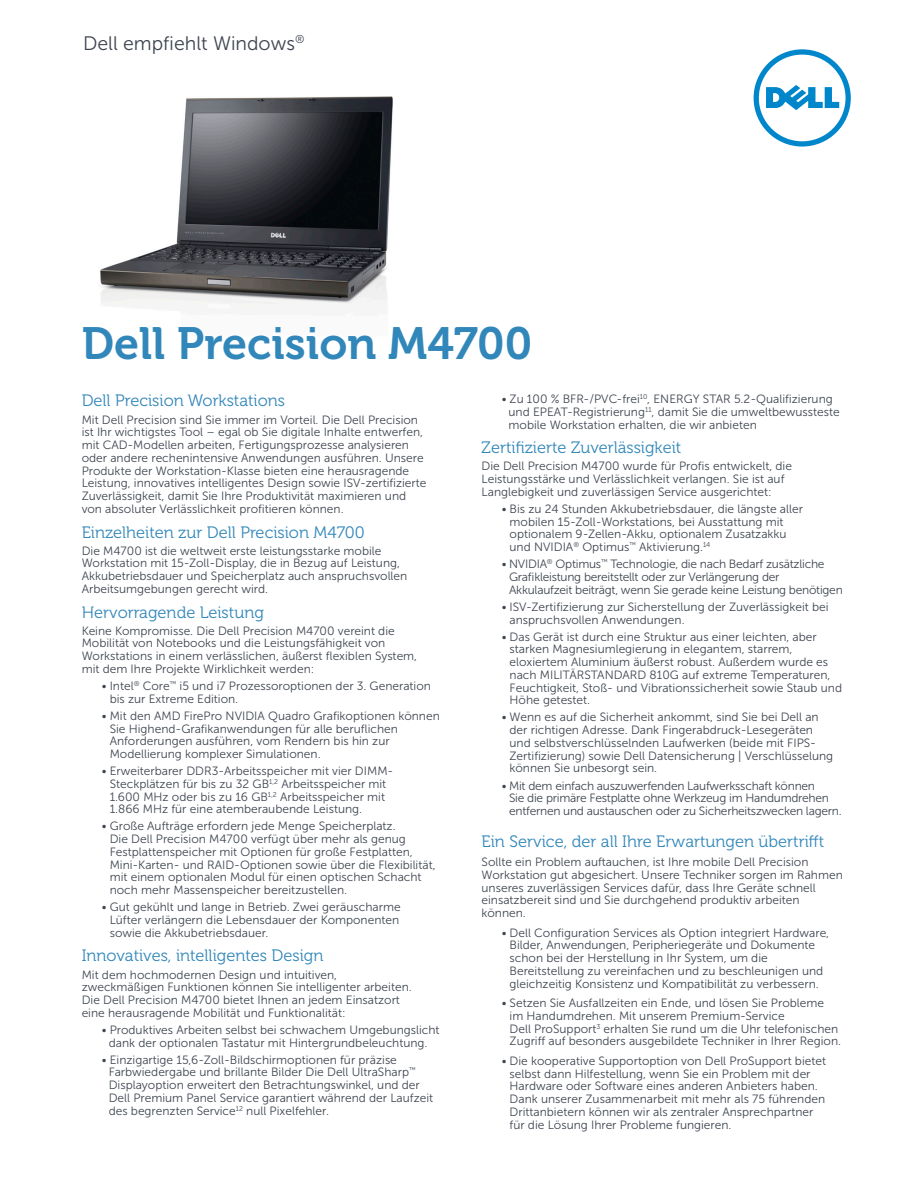
<style>
.page{position:relative;width:918px;height:1188px;background:#fff}
.page>*{position:absolute;margin:0;border:0;box-sizing:border-box;transform-origin:0 0}
._02_Headline_-__Muse{font:45px "Museo For Dell 700";color:#3287ba}
._00_Intro_Recommenda{font:19.5px "Museo Sans For Dell 300";color:#3e444f}
._03_Subhead_-_Museo{font:16.5px "Museo For Dell 300";color:#3287ba}
._05_Bullet_Body_L1{font:12px/12.8px "Museo Sans For Dell 300";color:#3e444f}
._04_Body_-_Museo_San{font:12px/12.8px "Museo Sans For Dell 300";color:#3e444f}
._05_Bullet_Body_L1-2{font:12px/12.8px "Museo Sans For Dell 300";letter-spacing:-.02em;color:#3e444f}
</style>
<div class="page">
<svg style="left:754px;top:49px;width:97px;height:98px"></svg>
<img style="left:100px;top:96px;width:293px;height:215px">
<p class="_00_Intro_Recommenda" style="left:83px;top:32px;width:223px">Dell empfiehlt Windows<sup>®</sup></p>
<p class="_02_Headline_-__Muse" style="left:82px;top:319px;width:452px">Dell Precision M4700</p>
<p class="_03_Subhead_-_Museo" style="left:82px;top:392px;width:205px">Dell Precision Workstations</p>
<p class="_04_Body_-_Museo_San" style="left:82px;top:413px;width:346px">Mit Dell Precision sind Sie immer im Vorteil. Die Dell Precision ist Ihr wichtigstes Tool – egal ob Sie digitale Inhalte entwerfen, mit CAD-Modellen arbeiten, Fertigungsprozesse analysieren oder andere rechenintensive Anwendungen ausführen. Unsere Produkte der Workstation-Klasse bieten eine herausragende Leistung, innovatives intelligentes Design sowie ISV-zertifizierte Zuverlässigkeit, damit Sie Ihre Produktivität maximieren und von absoluter Verlässlichkeit profitieren können.</p>
<p class="_03_Subhead_-_Museo" style="left:82px;top:523px;width:285px">Einzelheiten zur Dell Precision M4700</p>
<p class="_04_Body_-_Museo_San" style="left:82px;top:544px;width:327px">Die M4700 ist die weltweit erste leistungsstarke mobile Workstation mit 15-Zoll-Display, die in Bezug auf Leistung, Akkubetriebsdauer und Speicherplatz auch anspruchsvollen Arbeitsumgebungen gerecht wird.</p>
<p class="_03_Subhead_-_Museo" style="left:82px;top:603px;width:184px">Hervorragende Leistung</p>
<p class="_04_Body_-_Museo_San" style="left:82px;top:624px;width:337px">Keine Kompromisse. Die Dell Precision M4700 vereint die Mobilität von Notebooks und die Leistungsfähigkeit von Workstations in einem verlässlichen, äußerst flexiblen System, mit dem Ihre Projekte Wirklichkeit werden:</p>
<p class="_05_Bullet_Body_L1" style="left:110px;top:680px;width:323px;text-indent:-8px">• Intel<sup>®</sup> Core<sup>™</sup> i5 und i7 Prozessoroptionen der 3. Generation bis zur Extreme Edition.</p>
<p class="_05_Bullet_Body_L1" style="left:110px;top:709px;width:332px;text-indent:-8px">• Mit den AMD FirePro NVIDIA Quadro Grafikoptionen können Sie Highend-Grafikanwendungen für alle beruflichen Anforderungen ausführen, vom Rendern bis hin zur Modellierung komplexer Simulationen.</p>
<p class="_05_Bullet_Body_L1" style="left:110px;top:765px;width:285px;text-indent:-8px">• Erweiterbarer DDR3-Arbeitsspeicher mit vier DIMM-Steckplätzen für bis zu 32 GB<sup>1,2</sup> Arbeitsspeicher mit 1.600 MHz oder bis zu 16 GB<sup>1,2</sup> Arbeitsspeicher mit 1.866 MHz für eine atemberaubende Leistung.</p>
<p class="_05_Bullet_Body_L1" style="left:110px;top:820px;width:327px;text-indent:-8px">• Große Aufträge erfordern jede Menge Speicherplatz.<br>Die Dell Precision M4700 verfügt über mehr als genug Festplattenspeicher mit Optionen für große Festplatten, Mini-Karten- und RAID-Optionen sowie über die Flexibilität, mit einem optionalen Modul für einen optischen Schacht noch mehr Massenspeicher bereitzustellen.</p>
<p class="_05_Bullet_Body_L1" style="left:110px;top:901px;width:292px;text-align:justify;text-indent:-8px">• Gut gekühlt und lange in Betrieb. Zwei geräuscharme Lüfter verlängern die Lebensdauer der Komponenten sowie die Akkubetriebsdauer.</p>
<p class="_03_Subhead_-_Museo" style="left:82px;top:947px;width:243px">Innovatives, intelligentes Design</p>
<p class="_04_Body_-_Museo_San" style="left:82px;top:968px;width:332px">Mit dem hochmodernen Design und intuitiven, zweckmäßigen Funktionen können Sie intelligenter arbeiten.<br>Die Dell Precision M4700 bietet Ihnen an jedem Einsatzort eine herausragende Mobilität und Funktionalität:</p>
<p class="_05_Bullet_Body_L1" style="left:102px;top:1023px;width:339px;text-align:center">• Produktives Arbeiten selbst bei schwachem Umgebungslicht dank der optionalen Tastatur mit Hintergrundbeleuchtung.</p>
<p class="_05_Bullet_Body_L1" style="left:109px;top:1053px;width:326px;text-indent:-7px">• Einzigartige 15,6-Zoll-Bildschirmoptionen für präzise Farbwiedergabe und brillante Bilder Die Dell UltraSharp<sup>™ </sup>Displayoption erweitert den Betrachtungswinkel, und der Dell Premium Panel Service garantiert während der Laufzeit des begrenzten Service<sup>12</sup> null Pixelfehler.</p>
<p class="_05_Bullet_Body_L1" style="left:509px;top:393px;width:333px;text-indent:-7px">• Zu 100 % BFR-/PVC-frei<sup>10</sup>, ENERGY STAR 5.2-Qualifizierung und EPEAT-Registrierung<sup>11</sup>, damit Sie die umweltbewussteste mobile Workstation erhalten, die wir anbieten</p>
<p class="_03_Subhead_-_Museo" style="left:482px;top:439px;width:201px">Zertifizierte Zuverlässigkeit</p>
<p class="_04_Body_-_Museo_San" style="left:482px;top:460px;width:312px">Die Dell Precision M4700 wurde für Profis entwickelt, die<br>Leistungsstärke und Verlässlichkeit verlangen. Sie ist auf<br>Langlebigkeit und zuverlässigen Service ausgerichtet:</p>
<p class="_05_Bullet_Body_L1" style="left:510px;top:503px;width:295px;text-indent:-8px">• Bis zu 24 Stunden Akkubetriebsdauer, die längste aller mobilen 15-Zoll-Workstations, bei Ausstattung mit optionalem 9-Zellen-Akku, optionalem Zusatzakku und NVIDIA<sup>®</sup> Optimus<sup>™</sup> Aktivierung.<sup>14</sup></p>
<p class="_05_Bullet_Body_L1-2" style="left:509px;top:558px;width:335px;text-indent:-7px">• NVIDIA<sup>®</sup> Optimus<sup>™</sup> Technologie, die nach Bedarf zusätzliche<br>Grafikleistung bereitstellt oder zur Verlängerung der<br>Akkulaufzeit beiträgt, wenn Sie gerade keine Leistung benötigen</p>
<p class="_05_Bullet_Body_L1" style="left:510px;top:600px;width:321px;text-indent:-8px">• ISV-Zertifizierung zur Sicherstellung der Zuverlässigkeit bei anspruchsvollen Anwendungen.</p>
<p class="_05_Bullet_Body_L1" style="left:510px;top:630px;width:334px;text-indent:-8px">• Das Gerät ist durch eine Struktur aus einer leichten, aber starken Magnesiumlegierung in elegantem, starrem, eloxiertem Aluminium äußerst robust. Außerdem wurde es nach MILITÄRSTANDARD 810G auf extreme Temperaturen, Feuchtigkeit, Stoß- und Vibrationssicherheit sowie Staub und Höhe getestet.</p>
<p class="_05_Bullet_Body_L1" style="left:510px;top:711px;width:325px;text-indent:-8px">• Wenn es auf die Sicherheit ankommt, sind Sie bei Dell an der richtigen Adresse. Dank Fingerabdruck-Lesegeräten und selbstverschlüsselnden Laufwerken (beide mit FIPS-Zertifizierung) sowie Dell Datensicherung | Verschlüsselung können Sie unbesorgt sein.</p>
<p class="_05_Bullet_Body_L1-2" style="left:509px;top:779px;width:334px;text-indent:-7px">• Mit dem einfach auszuwerfenden Laufwerksschaft können<br>Sie die primäre Festplatte ohne Werkzeug im Handumdrehen entfernen und austauschen oder zu Sicherheitszwecken lagern.</p>
<p class="_03_Subhead_-_Museo" style="left:482px;top:832px;width:344px">Ein Service, der all Ihre Erwartungen übertrifft</p>
<p class="_04_Body_-_Museo_San" style="left:482px;top:856px;width:363px">Sollte ein Problem auftauchen, ist Ihre mobile Dell Precision Workstation gut abgesichert. Unsere Techniker sorgen im Rahmen unseres zuverlässigen Services dafür, dass Ihre Geräte schnell einsatzbereit sind und Sie durchgehend produktiv arbeiten können.</p>
<p class="_05_Bullet_Body_L1" style="left:510px;top:926px;width:321px;text-indent:-8px">• Dell Configuration Services als Option integriert Hardware, Bilder, Anwendungen, Peripheriegeräte und Dokumente schon bei der Herstellung in Ihr System, um die Bereitstellung zu vereinfachen und zu beschleunigen und gleichzeitig Konsistenz und Kompatibilität zu verbessern.</p>
<p class="_05_Bullet_Body_L1" style="left:510px;top:997px;width:333px;text-indent:-8px">• Setzen Sie Ausfallzeiten ein Ende, und lösen Sie Probleme<br>im Handumdrehen. Mit unserem Premium-Service<br>Dell ProSupport<sup>3</sup> erhalten Sie rund um die Uhr telefonischen Zugriff auf besonders ausgebildete Techniker in Ihrer Region.</p>
<p class="_05_Bullet_Body_L1" style="left:510px;top:1054px;width:318px;text-indent:-8px">• Die kooperative Supportoption von Dell ProSupport bietet selbst dann Hilfestellung, wenn Sie ein Problem mit der Hardware oder Software eines anderen Anbieters haben.<br>Dank unserer Zusammenarbeit mit mehr als 75 führenden Drittanbietern können wir als zentraler Ansprechpartner für die Lösung Ihrer Probleme fungieren.</p>
</div>
